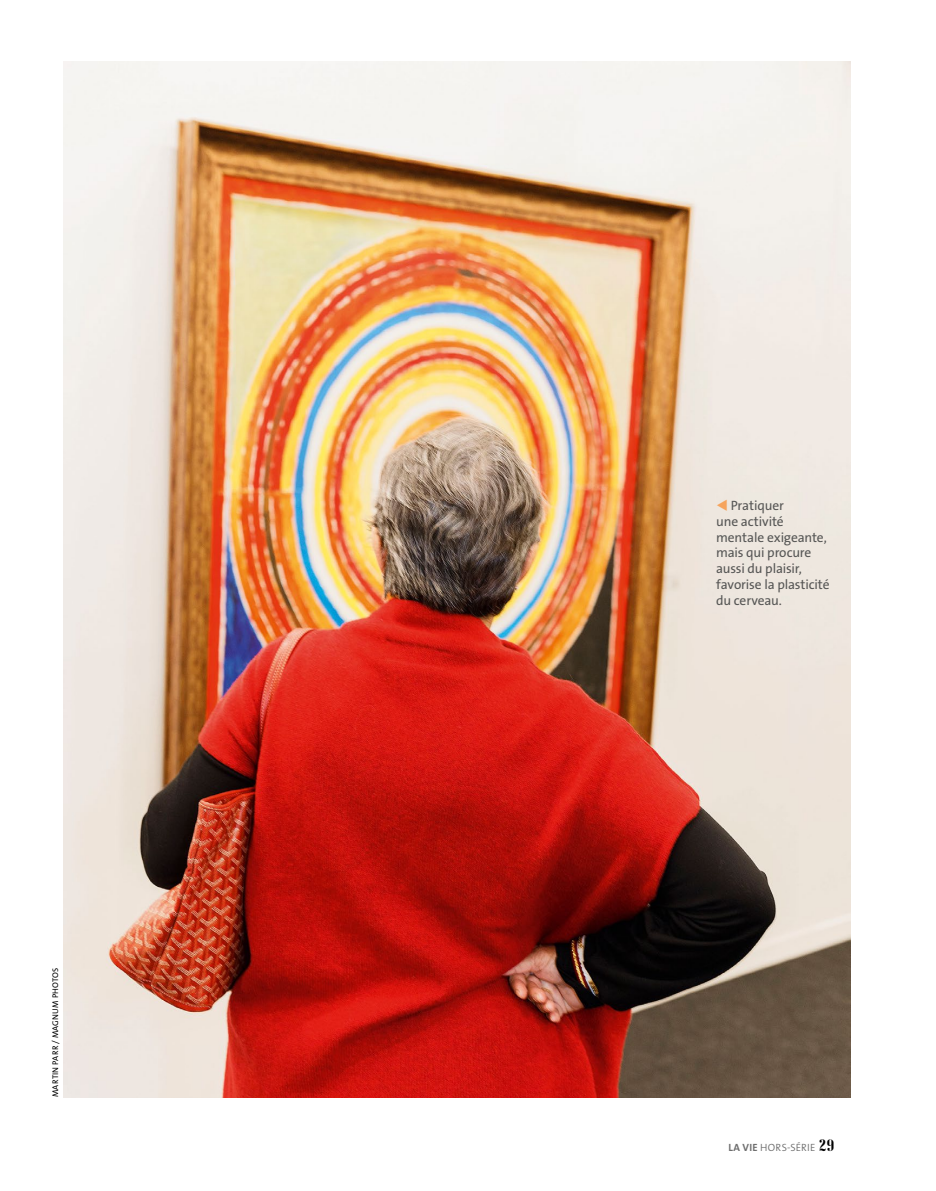
<style>
.page{position:relative;width:936px;height:1191px;background:#fff}
.page>*{position:absolute;margin:0;border:0;box-sizing:border-box;transform-origin:0 0}
.t1{font:13.5px/15.8px "The Sans B W5 Plain";letter-spacing:-.015em;color:#565655}
.t2{font:300 10.5px "The Sans B W4";letter-spacing:.02em;color:#6e6e6e}
.t3{font:8.25px "The Sans B W5 Plain";letter-spacing:.03em;color:#000}
.s1{color:#f6a45d}
.s2{font-family:"The Sans B W7";font-weight:700}
.s3{font-family:"Emberly";font-weight:900;font-size:16.5px;color:#000}
</style>
<div class="page">
<img style="left:64px;top:62px;width:786px;height:1035px">
<p class="t3" style="left:50px;top:1097px;width:131px;rotate:-90deg">MARTIN PARR / MAGNUM PHOTOS</p>
<p class="t1" style="left:716px;top:498px;width:115px"><span class="s1">▼</span> Pratiquer<br>une activité mentale exigeante, mais qui procure aussi du plaisir, favorise la plasticité du cerveau.</p>
<p class="t2" style="left:728px;top:1141px;width:107px"><span class="s2">LA VIE</span> HORS-SÉRIE <span class="s3">29</span></p>
</div>
